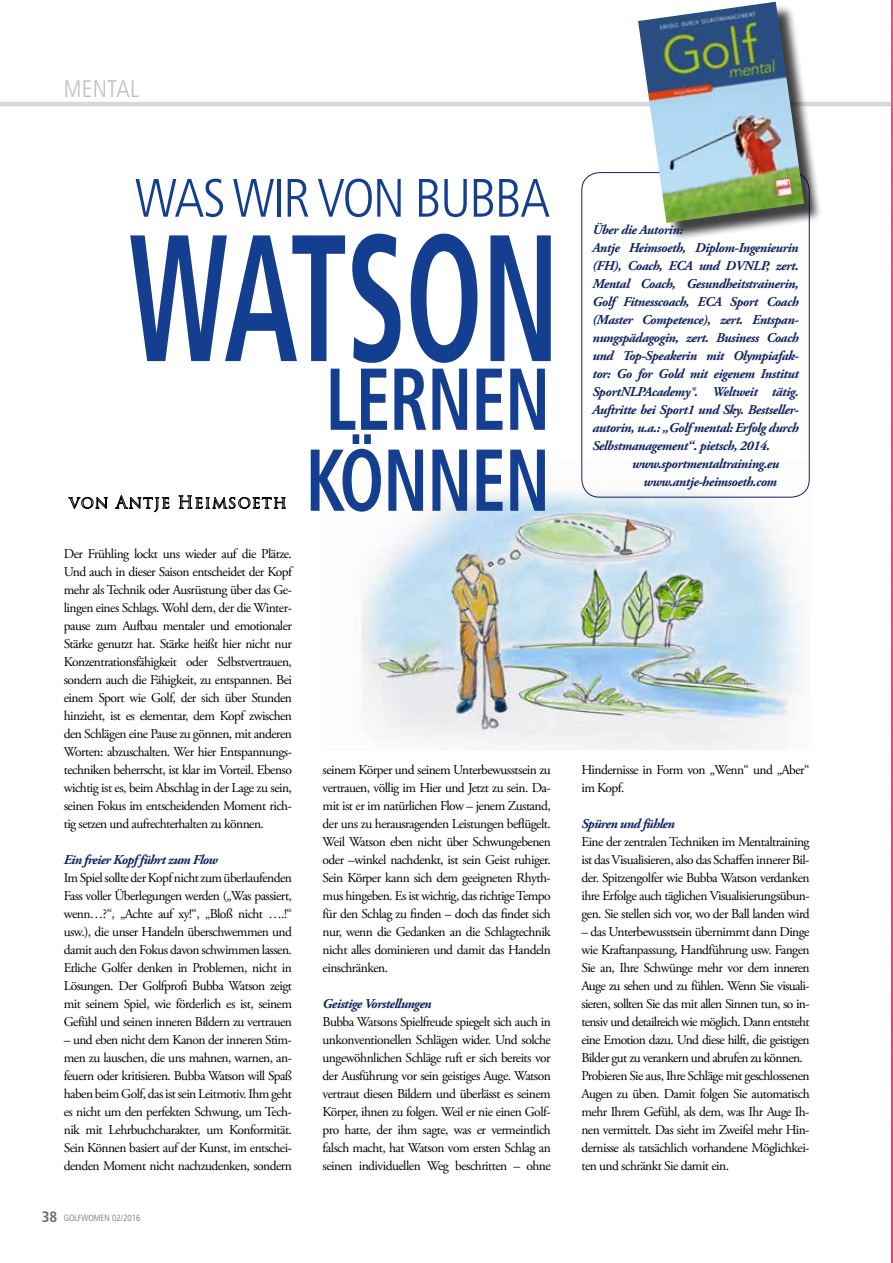
<style>
.page{position:relative;width:893px;height:1263px;background:#fff}
.page>*{position:absolute;margin:0;border:0;box-sizing:border-box;transform-origin:0 0}
.t1{font:700 condensed 180px "Frutiger LT Pro";letter-spacing:-.01em;color:#143f90;scale:.67 1}
.t2{font:700 condensed 87.6px/81px "Frutiger LT Pro";letter-spacing:-.01em;color:#143f90;scale:.79 1}
.t3{font:300 condensed 54px "Frutiger LT Pro";letter-spacing:-.03em;color:#143f90}
.t4{font:300 condensed 24px "Frutiger LT Pro";letter-spacing:.01em;color:#bcbec0}
.t5{font:13.5px/18px "Adobe Garamond Pro";letter-spacing:-.04em;color:#000;text-align:justify}
.t6{font:italic 700 13.5px/18px "Adobe Garamond Pro";letter-spacing:-.03em;color:#112160}
.t7{font:300 condensed 9px "Frutiger LT Pro";color:#696a6d}
.s1{font-weight:700;font-size:15px}
</style>
<div class="page">
<hr style="left:0;top:102px;width:891px;height:4px;background:#d6d9db">
<img style="left:360px;top:483px;width:450px;height:267px">
<img style="left:891px;top:1px;width:2px;height:1261px">
<svg style="left:68px;top:497px;width:40px;height:12px"></svg>
<svg style="left:115px;top:495px;width:55px;height:18px"></svg>
<svg style="left:178px;top:495px;width:108px;height:14px"></svg>
<div style="left:581px;top:172px;width:229px;height:325px;border:1px solid #112160;border-radius:18px"></div>
<div style="left:641px;top:5px;width:181px;height:236px;background:#000;opacity:.75"></div>
<img style="left:638px;top:2px;width:166px;height:221px">
<h3 class="t4" style="left:64px;top:75px;width:77px">MENTAL</h3>
<h3 class="t3" style="left:135px;top:167px;width:361px">WAS WIR VON BUBBA</h3>
<h1 class="t1" style="left:129px;top:192px;width:645px">WATSON</h1>
<p class="t5" style="left:64px;top:545px;width:230px">Der Frühling lockt uns wieder auf die Plätze.<br>Und auch in dieser Saison entscheidet der Kopf mehr als Technik oder Ausrüstung über das Ge&shy;lingen eines Schlags. Wohl dem, der die Winter&shy;pause zum Aufbau mentaler und emotionaler Stärke genutzt hat. Stärke heißt hier nicht nur Konzentrationsfähigkeit oder Selbstvertrauen, sondern auch die Fähigkeit, zu entspannen. Bei einem Sport wie Golf, der sich über Stunden hinzieht, ist es elementar, dem Kopf zwischen den Schlägen eine Pause zu gönnen, mit anderen Worten: abzuschalten. Wer hier Entspannungs&shy;techniken beherrscht, ist klar im Vorteil. Ebenso wichtig ist es, beim Abschlag in der Lage zu sein, seinen Fokus im entscheidenden Moment rich&shy;tig setzen und aufrechterhalten zu können.</p>
<p class="t6" style="left:64px;top:851px;width:156px">Ein freier Kopf führt zum Flow</p>
<p class="t5" style="left:64px;top:869px;width:230px">Im Spiel sollte der Kopf nicht zum überlaufenden Fass voller Überlegungen werden („Was passiert, wenn…?“, „Achte auf xy!“, „Bloß nicht ….!“ usw.), die unser Handeln überschwemmen und damit auch den Fokus davon schwimmen lassen.<br>Etliche Golfer denken in Problemen, nicht in Lösungen. Der Golfprofi Bubba Watson zeigt mit seinem Spiel, wie förderlich es ist, seinem Gefühl und seinen inneren Bildern zu vertrauen</p>
<p class="t5" style="left:64px;top:1031px;width:230px">– und eben nicht dem Kanon der inneren Stim&shy;men zu lauschen, die uns mahnen, warnen, an&shy;feuern oder kritisieren. Bubba Watson will Spaß haben beim Golf, das ist sein Leitmotiv. Ihm geht es nicht um den perfekten Schwung, um Tech&shy;nik mit Lehrbuchcharakter, um Konformität.<br>Sein Können basiert auf der Kunst, im entschei&shy;denden Moment nicht nachzudenken, sondern</p>
<p class="t7" style="left:42px;top:1212px;width:100px"><span class="s1">38</span> GOLFWOMEN 02/2016</p>
<h2 class="t2" style="left:306px;top:359px;width:311px">LERNEN<br>KÖNNEN</h2>
<p class="t5" style="left:323px;top:761px;width:230px">seinem Körper und seinem Unterbewusstsein zu vertrauen, völlig im Hier und Jetzt zu sein. Da&shy;mit ist er im natürlichen Flow – jenem Zustand, der uns zu herausragenden Leistungen beflügelt.<br>Weil Watson eben nicht über Schwungebenen oder –winkel nachdenkt, ist sein Geist ruhiger.<br>Sein Körper kann sich dem geeigneten Rhyth&shy;mus hingeben. Es ist wichtig, das richtige Tempo für den Schlag zu finden – doch das findet sich nur, wenn die Gedanken an die Schlagtechnik nicht alles dominieren und damit das Handeln einschränken.</p>
<p class="t6" style="left:323px;top:995px;width:110px">Geistige Vorstellungen</p>
<p class="t5" style="left:323px;top:1013px;width:230px">Bubba Watsons Spielfreude spiegelt sich auch in unkonventionellen Schlägen wider. Und solche ungewöhnlichen Schläge ruft er sich bereits vor der Ausführung vor sein geistiges Auge. Watson vertraut diesen Bildern und überlässt es seinem Körper, ihnen zu folgen. Weil er nie einen Golf&shy;pro hatte, der ihm sagte, was er vermeintlich falsch macht, hat Watson vom ersten Schlag an seinen individuellen Weg beschritten – ohne</p>
<p class="t6" style="left:592px;top:221px;width:208px">Über die Autorin:<br>Antje Heimsoeth, Diplom-Ingenieurin (FH), Coach, ECA und DVNLP, zert.<br>Mental Coach, Gesundheitstrainerin, Golf Fitnesscoach, ECA Sport Coach (Master Competence), zert. Entspan&shy;nungspädagogin, zert. Business Coach und Top-Speakerin mit Olympiafak&shy;tor: Go for Gold mit eigenem Institut SportNLPAcademy®. Weltweit tätig.<br>Auftritte bei Sport1 und Sky. Bestseller&shy;autorin, u.a.: „Golf mental: Erfolg durch Selbstmanagement“. pietsch, 2014.</p>
<p class="t6" style="left:632px;top:455px;width:149px;text-align:right">www.sportmentaltraining.eu www.antje-heimsoeth.com</p>
<p class="t5" style="left:581px;top:761px;width:230px">Hindernisse in Form von „Wenn“ und „Aber“ im Kopf.</p>
<p class="t6" style="left:581px;top:815px;width:95px">Spüren und fühlen</p>
<p class="t5" style="left:581px;top:833px;width:230px">Eine der zentralen Techniken im Mentaltraining ist das Visualisieren, also das Schaffen innerer Bil&shy;der. Spitzengolfer wie Bubba Watson verdanken ihre Erfolge auch täglichen Visualisierungsübun&shy;gen. Sie stellen sich vor, wo der Ball landen wird</p>
<p class="t5" style="left:581px;top:923px;width:230px;text-align:left">– das Unterbewusstsein übernimmt dann Dinge wie Kraftanpassung, Handführung usw. Fangen Sie an, Ihre Schwünge mehr vor dem inneren Auge zu sehen und zu fühlen. Wenn Sie visuali&shy;sieren, sollten Sie das mit allen Sinnen tun, so in&shy;tensiv und detailreich wie möglich. Dann entsteht eine Emotion dazu. Und diese hilft, die geistigen Bilder gut zu verankern und abrufen zu können.<br>Probieren Sie aus, Ihre Schläge mit geschlossenen Augen zu üben. Damit folgen Sie automatisch mehr Ihrem Gefühl, als dem, was Ihr Auge Ih&shy;nen vermittelt. Das sieht im Zweifel mehr Hin&shy;dernisse als tatsächlich vorhandene Möglichkei&shy;ten und schränkt Sie damit ein.</p>
</div>
